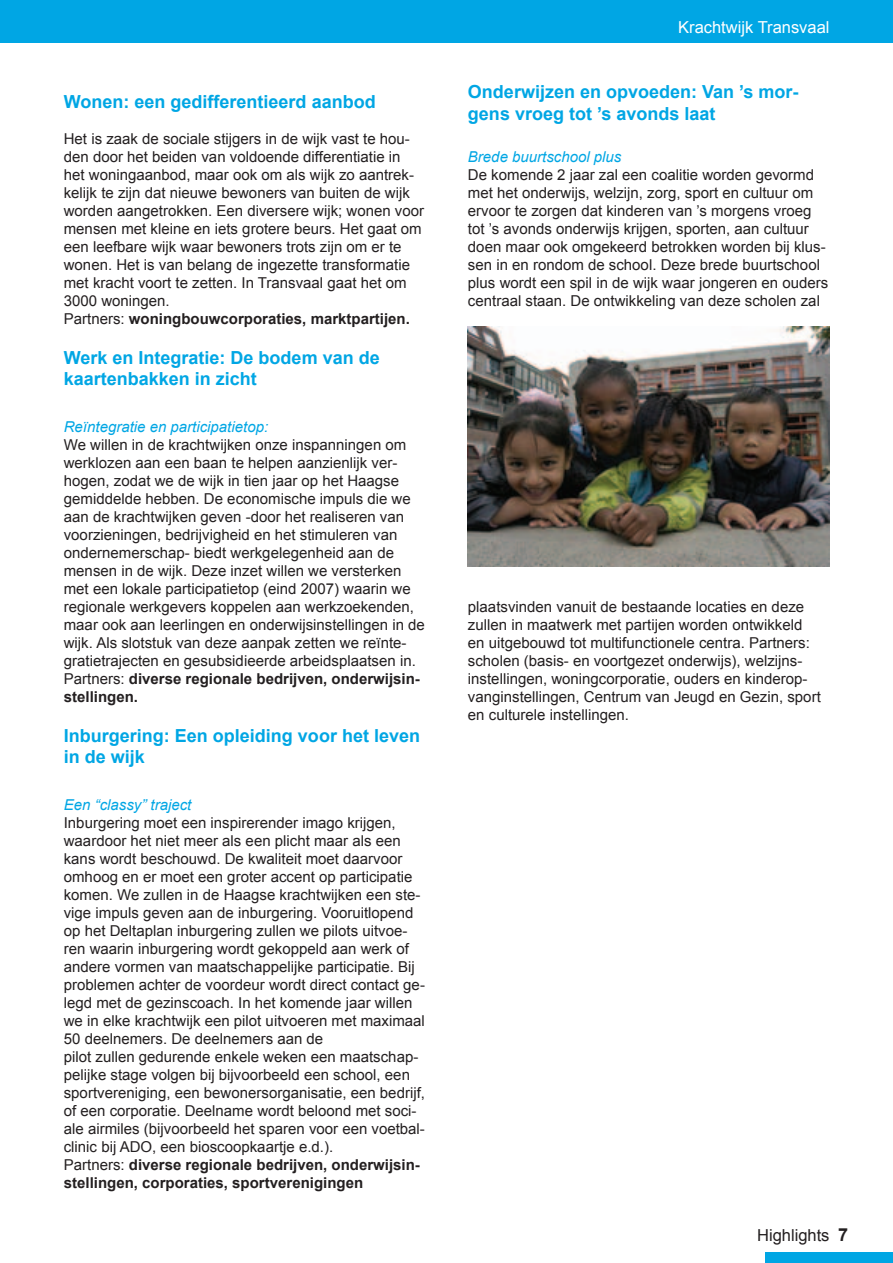
<style>
.page{position:relative;width:893px;height:1263px;background:#fff}
.page>*{position:absolute;margin:0;border:0;box-sizing:border-box;transform-origin:0 0}
.t1{font:700 18px/21.6px "Arial";color:#00a6e4}
.t2{font:700 18px "Arial";color:#231f20}
.t3{font:16.5px "Arial";color:#fff}
.t4{font:16.5px "Arial";color:#231f20}
.t5{font:15px/18px "Arial";color:#231f20}
.t6{font:italic 15px "Arial";color:#00a6e4}
.s1{font-weight:700}
</style>
<div class="page">
<div style="left:0;top:0;width:892px;height:43px;background:#00a6e4"></div>
<div style="left:765px;top:1252px;width:127px;height:11px;background:#00a6e4"></div>
<img style="left:468px;top:327px;width:361px;height:240px">
<p class="t1" style="left:64px;top:91px;width:313px">Wonen: een gedifferentieerd aanbod</p>
<p class="t5" style="left:64px;top:130px;width:362px">Het is zaak de sociale stijgers in de wijk vast te hou&shy;den door het beiden van voldoende differentiatie in het woningaanbod, maar ook om als wijk zo aantrek&shy;kelijk te zijn dat nieuwe bewoners van buiten de wijk worden aangetrokken. Een diversere wijk; wonen voor mensen met kleine en iets grotere beurs. Het gaat om een leefbare wijk waar bewoners trots zijn om er te wonen. Het is van belang de ingezette transformatie met kracht voort te zetten. In Transvaal gaat het om 3000 woningen.<br>Partners: <span class="s1">woningbouwcorporaties, marktpartijen.</span></p>
<p class="t1" style="left:64px;top:347px;width:317px">Werk en Integratie: De bodem van de kaartenbakken in zicht</p>
<p class="t6" style="left:64px;top:418px;width:206px">ReÔntegratie en participatietop:</p>
<p class="t5" style="left:64px;top:436px;width:362px">We willen in de krachtwijken onze inspanningen om werklozen aan een baan te helpen aanzienlijk ver&shy;hogen, zodat we de wijk in tien jaar op het Haagse gemiddelde hebben. De economische impuls die we aan de krachtwijken geven -door het realiseren van voorzieningen, bedrijvigheid en het stimuleren van ondernemerschap- biedt werkgelegenheid aan de mensen in de wijk. Deze inzet willen we versterken met een lokale participatietop (eind 2007) waarin we regionale werkgevers koppelen aan werkzoekenden, maar ook aan leerlingen en onderwijsinstellingen in de wijk. Als slotstuk van deze aanpak zetten we reÔnte&shy;gratietrajecten en gesubsidieerde arbeidsplaatsen in.<br>Partners: <span class="s1">diverse regionale bedrijven, onderwijsin&shy;stellingen.</span></p>
<p class="t1" style="left:64px;top:725px;width:358px">Inburgering: Een opleiding voor het leven in de wijk</p>
<p class="t6" style="left:64px;top:796px;width:129px">Een ìclassyî traject</p>
<p class="t5" style="left:64px;top:814px;width:363px">Inburgering moet een inspirerender imago krijgen, waardoor het niet meer als een plicht maar als een kans wordt beschouwd. De kwaliteit moet daarvoor omhoog en er moet een groter accent op participatie komen. We zullen in de Haagse krachtwijken een ste&shy;vige impuls geven aan de inburgering. Vooruitlopend op het Deltaplan inburgering zullen we pilots uitvoe&shy;ren waarin inburgering wordt gekoppeld aan werk of andere vormen van maatschappelijke participatie. Bij problemen achter de voordeur wordt direct contact ge&shy;legd met de gezinscoach. In het komende jaar willen we in elke krachtwijk een pilot uitvoeren met maximaal 50 deelnemers. De deelnemers aan de<br>pilot zullen gedurende enkele weken een maatschap&shy;pelijke stage volgen bij bijvoorbeeld een school, een sportvereniging, een bewonersorganisatie, een bedrijf, of een corporatie. Deelname wordt beloond met soci&shy;ale airmiles (bijvoorbeeld het sparen voor een voetbal&shy;clinic bij ADO, een bioscoopkaartje e.d.).<br>Partners: <span class="s1">diverse regionale bedrijven, onderwijsin&shy;stellingen, corporaties, sportverenigingen</span></p>
<p class="t3" style="left:678px;top:19px;width:153px">Krachtwijk Transvaal</p>
<p class="t1" style="left:468px;top:81px;width:332px">Onderwijzen en opvoeden: Van ís mor&shy;gens vroeg tot ís avonds laat</p>
<p class="t6" style="left:468px;top:148px;width:155px">Brede buurtschool plus</p>
<p class="t5" style="left:468px;top:166px;width:362px">De komende 2 jaar zal een coalitie worden gevormd met het onderwijs, welzijn, zorg, sport en cultuur om ervoor te zorgen dat kinderen van ís morgens vroeg tot ís avonds onderwijs krijgen, sporten, aan cultuur doen maar ook omgekeerd betrokken worden bij klus&shy;sen in en rondom de school. Deze brede buurtschool plus wordt een spil in de wijk waar jongeren en ouders centraal staan. De ontwikkeling van deze scholen zal</p>
<p class="t5" style="left:468px;top:598px;width:354px">plaatsvinden vanuit de bestaande locaties en deze zullen in maatwerk met partijen worden ontwikkeld en uitgebouwd tot multifunctionele centra. Partners: scholen (basis- en voortgezet onderwijs), welzijns&shy;instellingen, woningcorporatie, ouders en kinderop&shy;vanginstellingen, Centrum van Jeugd en Gezin, sport en culturele instellingen.</p>
<p class="t4" style="left:757px;top:1226px;width:74px">Highlights</p>
<p class="t2" style="left:838px;top:1225px;width:12px">7</p>
</div>
